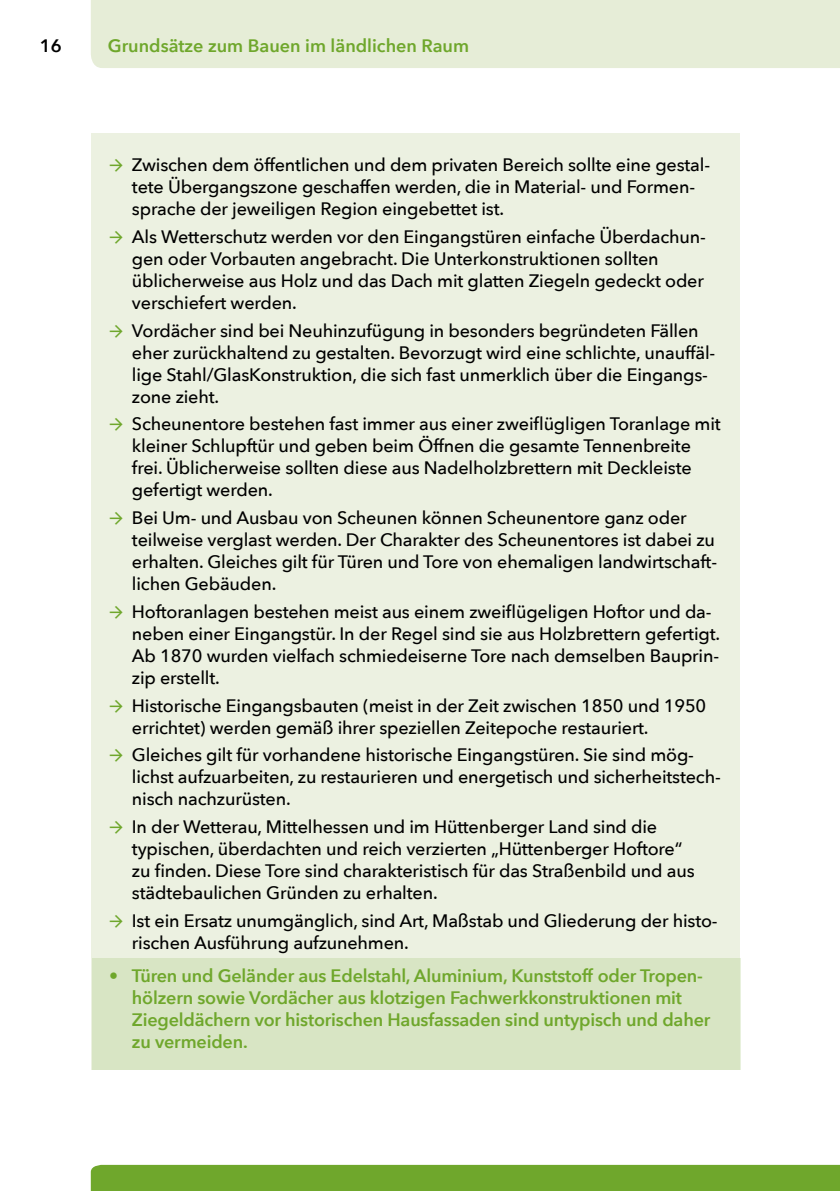
<style>
.page{position:relative;width:840px;height:1191px;background:#fff}
.page>*{position:absolute;margin:0;border:0;box-sizing:border-box;transform-origin:0 0}
.t1{font:500 18px/22px "Avenir Next";letter-spacing:-.01em;color:#000}
.t2{font:600 18px/22px "Avenir Next";letter-spacing:-.01em;color:#6fa72c}
.t3{font:600 18px "Avenir Next";color:#000}
.s1{font-family:"Bundes Sans";color:#6fa72c}
.s2{font-weight:700}
</style>
<div class="page">
<div style="left:91px;top:0;width:748px;height:68px;background:#e6edd7"></div>
<div style="left:91px;top:1164px;width:748px;height:27px;background:#6fa72c"></div>
<div style="left:91px;top:134px;width:648px;height:936px;background:#ecf1e1"></div>
<div style="left:92px;top:958px;width:648px;height:112px;background:#d8e5c4"></div>
<p class="t3" style="left:40px;top:30px;width:23px">16</p>
<p class="t2" style="left:108px;top:34px;width:362px">Grundsätze zum Bauen im ländlichen Raum</p>
<p class="t1" style="left:132px;top:153px;width:579px;text-indent:-23px"><span class="s1">→</span> Zwischen dem öffentlichen und dem privaten Bereich sollte eine gestal&shy;tete Übergangszone geschaffen werden, die in Material- und Formen&shy;sprache der jeweiligen Region eingebettet ist.</p>
<p class="t1" style="left:132px;top:225px;width:575px;text-indent:-23px"><span class="s1">→</span> Als Wetterschutz werden vor den Eingangstüren einfache Überdachun&shy;gen oder Vorbauten angebracht. Die Unterkonstruktionen sollten üblicherweise aus Holz und das Dach mit glatten Ziegeln gedeckt oder verschiefert werden.</p>
<p class="t1" style="left:132px;top:319px;width:584px;text-indent:-23px"><span class="s1">→</span> Vordächer sind bei Neuhinzufügung in besonders begründeten Fällen eher zurückhaltend zu gestalten. Bevorzugt wird eine schlichte, unauffäl&shy;lige Stahl/GlasKonstruktion, die sich fast unmerklich über die Eingangs&shy;zone zieht.</p>
<p class="t1" style="left:132px;top:412px;width:590px;text-indent:-23px"><span class="s1">→</span> Scheunentore bestehen fast immer aus einer zweifl ügligen Toranlage mit kleiner Schlupftür und geben beim Öffnen die gesamte Tennenbreite frei. Üblicherweise sollten diese aus Nadelholzbrettern mit Deckleiste gefertigt werden.</p>
<p class="t1" style="left:132px;top:506px;width:586px;text-indent:-23px"><span class="s1">→</span> Bei Um- und Ausbau von Scheunen können Scheunentore ganz oder teilweise verglast werden. Der Charakter des Scheunentores ist dabei zu erhalten. Gleiches gilt für Türen und Tore von ehemaligen landwirtschaft&shy;lichen Gebäuden.</p>
<p class="t1" style="left:132px;top:600px;width:589px;text-indent:-23px"><span class="s1">→</span> Hoftoranlagen bestehen meist aus einem zweifl ügeligen Hoftor und da&shy;neben einer Eingangstür. In der Regel sind sie aus Holzbrettern gefertigt.<br>Ab 1870 wurden vielfach schmiedeiserne Tore nach demselben Bauprin&shy;zip erstellt.</p>
<p class="t1" style="left:132px;top:693px;width:575px;text-indent:-23px"><span class="s1">→</span> Historische Eingangsbauten (meist in der Zeit zwischen 1850 und 1950 errichtet) werden gemäß ihrer speziellen Zeitepoche restauriert.</p>
<p class="t1" style="left:132px;top:743px;width:590px;text-indent:-23px"><span class="s1">→</span> Gleiches gilt für vorhandene historische Eingangstüren. Sie sind mög&shy;lichst aufzuarbeiten, zu restaurieren und energetisch und sicherheitstech&shy;nisch nachzurüsten.</p>
<p class="t1" style="left:132px;top:815px;width:564px;text-indent:-23px"><span class="s1">→</span> In der Wetterau, Mittelhessen und im Hüttenberger Land sind die typischen, überdachten und reich verzierten „Hüttenberger Hoftore“ zu finden. Diese Tore sind charakteristisch für das Straßenbild und aus städtebaulichen Gründen zu erhalten.</p>
<p class="t1" style="left:132px;top:908px;width:587px;text-indent:-23px"><span class="s1">→</span> Ist ein Ersatz unumgänglich, sind Art, Maßstab und Gliederung der histo&shy;rischen Ausführung aufzunehmen.</p>
<p class="t2" style="left:132px;top:964px;width:579px;text-indent:-23px"><span class="s2">•</span> Türen und Geländer aus Edelstahl, Aluminium, Kunststoff oder Tropen&shy;hölzern sowie Vordächer aus klotzigen Fachwerkkonstruktionen mit Ziegeldächern vor historischen Hausfassaden sind untypisch und daher zu vermeiden.</p>
</div>
